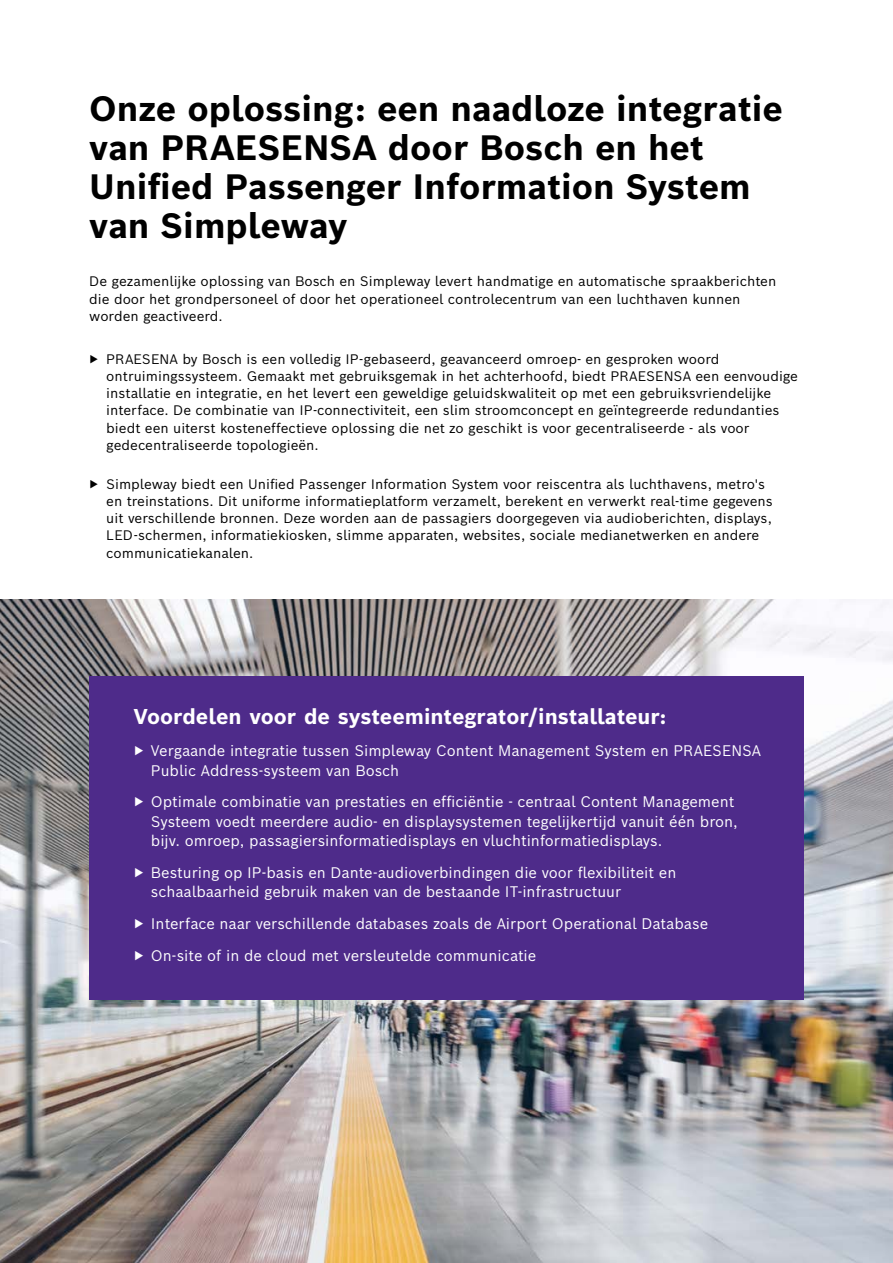
<style>
.page{position:relative;width:893px;height:1263px;background:#fff}
.page>*{position:absolute;margin:0;border:0;box-sizing:border-box;transform-origin:0 0}
.t1{font:700 34.5px/39px "Bosch Sans";color:#000}
.t2{font:700 21px "Bosch Sans";color:#fff}
.t3{font:15px/19.2px "Bosch Sans";color:#fff}
.t4{font:13.5px/17.2px "Bosch Sans";color:#000}
</style>
<div class="page">
<img style="left:0;top:600px;width:893px;height:663px">
<div style="left:89px;top:676px;width:715px;height:323px;background:#4e2b8a"></div>
<h1 class="t1" style="left:89px;top:88px;width:695px">Onze oplossing: een naadloze integratie van PRAESENSA door Bosch en het<br>Unified Passenger Information System van Simpleway</h1>
<p class="t4" style="left:89px;top:272px;width:689px">De gezamenlijke oplossing van Bosch en Simpleway levert handmatige en automatische spraakberichten die door het grondpersoneel of door het operationeel controlecentrum van een luchthaven kunnen worden geactiveerd.</p>
<p class="t4" style="left:106px;top:350px;width:693px;text-indent:-17px">▶ PRAESENA by Bosch is een volledig IP-gebaseerd, geavanceerd omroep- en gesproken woord ontruimingssysteem. Gemaakt met gebruiksgemak in het achterhoofd, biedt PRAESENSA een eenvoudige installatie en integratie, en het levert een geweldige geluidskwaliteit op met een gebruiksvriendelijke interface. De combinatie van IP-connectiviteit, een slim stroomconcept en geïntegreerde redundanties biedt een uiterst kosteneffectieve oplossing die net zo geschikt is voor gecentraliseerde - als voor gedecentraliseerde topologieën.</p>
<p class="t4" style="left:106px;top:474px;width:668px;text-indent:-17px">▶ Simpleway biedt een Unified Passenger Information System voor reiscentra als luchthavens, metro's en treinstations. Dit uniforme informatieplatform verzamelt, berekent en verwerkt real-time gegevens uit verschillende bronnen. Deze worden aan de passagiers doorgegeven via audioberichten, displays, LED-schermen, informatiekiosken, slimme apparaten, websites, sociale medianetwerken en andere communicatiekanalen.</p>
<h2 class="t2" style="left:134px;top:703px;width:534px">Voordelen voor de systeemintegrator/installateur:</h2>
<p class="t3" style="left:151px;top:741px;width:612px;text-indent:-17px">▶ Vergaande integratie tussen Simpleway Content Management System en PRAESENSA<br>Public Address-systeem van Bosch</p>
<p class="t3" style="left:151px;top:792px;width:588px;text-indent:-17px">▶ Optimale combinatie van prestaties en efficiëntie - centraal Content Management<br>Systeem voedt meerdere audio- en displaysystemen tegelijkertijd vanuit één bron, bijv. omroep, passagiersinformatiedisplays en vluchtinformatiedisplays.</p>
<p class="t3" style="left:151px;top:862px;width:527px;text-indent:-17px">▶ Besturing op IP-basis en Dante-audioverbindingen die voor flexibiliteit en schaalbaarheid gebruik maken van de bestaande IT-infrastructuur</p>
<p class="t3" style="left:134px;top:907px;width:576px;line-height:32px">▶ Interface naar verschillende databases zoals de Airport Operational Database ▶ On-site of in de cloud met versleutelde communicatie</p>
</div>
